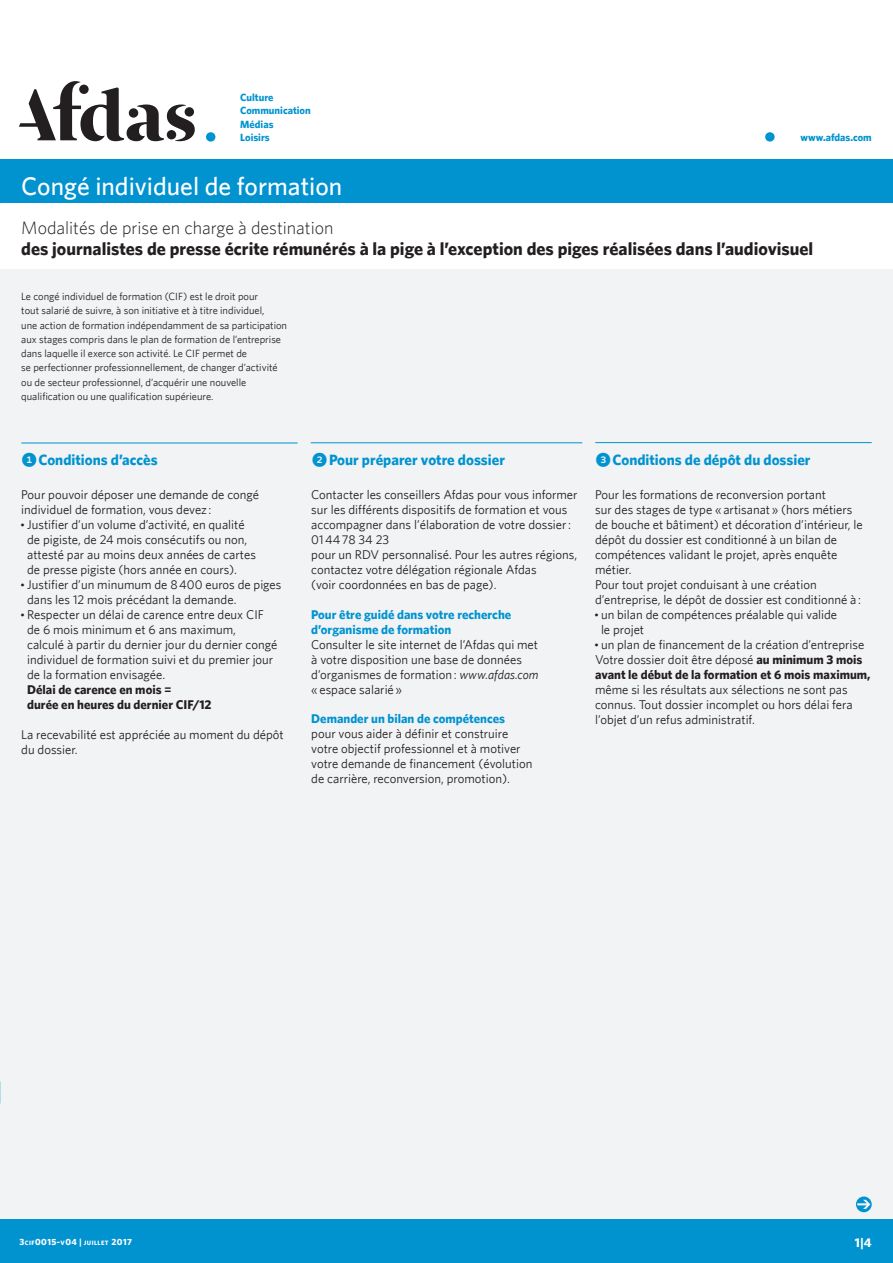
<style>
.page{position:relative;width:893px;height:1263px;background:#fff}
.page>*{position:absolute;margin:0;border:0;box-sizing:border-box;transform-origin:0 0}
.t1{font:90px "Afdas";color:#0093d0}
.TITRE_DISPOSITIF{font:500 25.5px "Whitney";color:#fff}
.SOUS-TITRE_TYPE-DOC{font:700 18px/21px "Whitney";color:#231f20}
.TITRE_TABLEAU{font:700 15px "Whitney";color:#0093d0}
.COURANT_TABLEAU{font:12.75px/15px "Whitney";color:#231f20}
.COURANT_TABLEAU-2{font:700 12.75px/15px "Whitney";color:#0093d0}
.PAGINATION{font:700 12.75px "Whitney";color:#fff}
.COURANT_CONSTITUTION{font:10.5px/14.2px "Whitney";color:#231f20}
.EN-TETE_SIGNATURE{font:700 10.5px/13.5px "Whitney";color:#0093d0}
.ISO{font:700 9px "Whitney";letter-spacing:.05em;color:#fff}
.COURANT_TABLEAU-3{font:3px "Whitney Index Black Round Bd";color:#231f20}
.s1{font-weight:300}
.s2{font-family:"Whitney Index Black Round Bd";font-weight:400}
.s3{font-weight:700}
.s4{font-style:italic}
.s5{font-weight:700;color:#0093d0}
.s6{font-size:6.3px}
</style>
<div class="page">
<div style="left:0;top:254px;width:893px;height:973px;background:#f2f3f4"></div>
<svg style="left:19px;top:81px;width:176px;height:60px"></svg>
<div style="left:206px;top:132px;width:9px;height:10px;background:#0093d0;border-radius:50%"></div>
<div style="left:0;top:1219px;width:893px;height:44px;background:#0093d0"></div>
<div style="left:0;top:203px;width:893px;height:66px;background:#fff"></div>
<div style="left:0;top:160px;width:893px;height:43px;background:#0093d0"></div>
<hr style="left:21px;top:443px;width:277px;height:1px;background:#0093d0">
<hr style="left:311px;top:442px;width:271px;height:1px;background:#0093d0">
<hr style="left:595px;top:442px;width:277px;height:1px;background:#0093d0">
<svg style="left:856px;top:1196px;width:16px;height:16px"></svg>
<p class="EN-TETE_SIGNATURE" style="left:240px;top:90px;width:72px">Culture<br>Communication<br>Médias<br>Loisirs</p>
<p class="TITRE_DISPOSITIF" style="left:21px;top:171px;width:323px">Congé individuel de formation</p>
<p class="t1" style="left:758px;top:73px;width:25px">.</p>
<p class="EN-TETE_SIGNATURE" style="left:800px;top:130px;width:73px">www.afdas.com</p>
<p class="SOUS-TITRE_TYPE-DOC" style="left:21px;top:217px;width:794px"><span class="s1">Modalités de prise en charge à destination<br></span>des journalistes de presse écrite rémunérés à la pige à l’exception des piges réalisées dans l’audiovisuel</p>
<p class="COURANT_CONSTITUTION" style="left:21px;top:289px;width:267px">Le congé individuel de formation (CIF) est le droit pour<br>tout salarié de suivre, à son initiative et à titre individuel,<br>une action de formation indépendamment de sa participation aux stages compris dans le plan de formation de l’entreprise dans laquelle il exerce son activité. Le CIF permet de<br>se perfectionner professionnellement, de changer d’activité ou de secteur professionnel, d’acquérir une nouvelle qualification ou une qualification supérieure.</p>
<p class="TITRE_TABLEAU" style="left:22px;top:450px;width:138px"><span class="s2">1</span>Conditions d’accès</p>
<p class="TITRE_TABLEAU" style="left:312px;top:450px;width:194px"><span class="s2">2</span>Pour préparer votre dossier</p>
<p class="TITRE_TABLEAU" style="left:596px;top:450px;width:216px"><span class="s2">3</span>Conditions de dépôt du dossier</p>
<p class="COURANT_TABLEAU" style="left:21px;top:486px;width:239px">Pour pouvoir déposer une demande de congé individuel de formation, vous devez :</p>
<p class="COURANT_TABLEAU-3" style="left:21px;top:524px;width:5px">]</p>
<p class="COURANT_TABLEAU" style="left:27px;top:516px;width:230px">Justifier d’un volume d’activité, en qualité de pigiste, de 24 mois consécutifs ou non, attesté par au moins deux années de cartes de presse pigiste (hors année en cours).</p>
<p class="COURANT_TABLEAU-3" style="left:21px;top:584px;width:5px">]</p>
<p class="COURANT_TABLEAU" style="left:27px;top:576px;width:256px">Justifier d’un minumum de 8400 euros de piges dans les 12 mois précédant la demande.</p>
<p class="COURANT_TABLEAU-3" style="left:21px;top:614px;width:5px">]</p>
<p class="COURANT_TABLEAU" style="left:27px;top:606px;width:252px">Respecter un délai de carence entre deux CIF de 6 mois minimum et 6 ans maximum,<br>calculé à partir du dernier jour du dernier congé individuel de formation suivi et du premier jour de la formation envisagée.<br><span class="s3">Délai de carence en mois =<br>durée en heures du dernier CIF/12</span></p>
<p class="COURANT_TABLEAU" style="left:21px;top:726px;width:264px">La recevabilité est appréciée au moment du dépôt du dossier.</p>
<p class="COURANT_TABLEAU" style="left:311px;top:486px;width:268px">Contacter les conseillers Afdas pour vous informer sur les différents dispositifs de formation et vous accompagner dans l’élaboration de votre dossier:<br>014478 34 23<br>pour un RDV personnalisé. Pour les autres régions, contactez votre délégation régionale Afdas<br>(voir coordonnées en bas de page).</p>
<p class="COURANT_TABLEAU-2" style="left:311px;top:606px;width:202px">Pour être guidé dans votre recherche d’organisme de formation</p>
<p class="COURANT_TABLEAU" style="left:311px;top:636px;width:229px">Consulter le site internet de l’Afdas qui met à votre disposition une base de données d’organismes de formation: <span class="s4">www.afdas.com </span>«espace salarié»</p>
<p class="COURANT_TABLEAU" style="left:311px;top:711px;width:223px"><span class="s5">Demander un bilan de compétences </span>pour vous aider à définir et construire votre objectif professionnel et à motiver votre demande de financement (évolution de carrière, reconversion, promotion).</p>
<p class="COURANT_TABLEAU" style="left:595px;top:486px;width:269px">Pour les formations de reconversion portant<br>sur des stages de type «artisanat» (hors métiers de bouche et bâtiment) et décoration d’intérieur, le dépôt du dossier est conditionné à un bilan de compétences validant le projet, après enquête métier.</p>
<p class="COURANT_TABLEAU" style="left:595px;top:576px;width:267px">Pour tout projet conduisant à une création d’entreprise, le dépôt de dossier est conditionné à :</p>
<p class="COURANT_TABLEAU-3" style="left:595px;top:614px;width:5px">]</p>
<p class="COURANT_TABLEAU" style="left:601px;top:606px;width:238px">un bilan de compétences préalable qui valide le projet</p>
<p class="COURANT_TABLEAU-3" style="left:595px;top:644px;width:5px">]</p>
<p class="COURANT_TABLEAU" style="left:601px;top:636px;width:265px">un plan de financement de la création d’entreprise</p>
<p class="COURANT_TABLEAU" style="left:595px;top:651px;width:277px">Votre dossier doit être déposé <span class="s3">au minimum 3 mois avant le début de la formation et 6 mois maximum, </span>même si les résultats aux sélections ne sont pas connus. Tout dossier incomplet ou hors délai fera l’objet d’un refus administratif.</p>
<p class="ISO" style="left:20px;top:1236px;width:114px">3<span class="s6">CIF</span>0015-<span class="s6">V</span>04 | <span class="s6">JUILLET</span> 2017</p>
<p class="PAGINATION" style="left:855px;top:1234px;width:18px">1|4</p>
</div>
